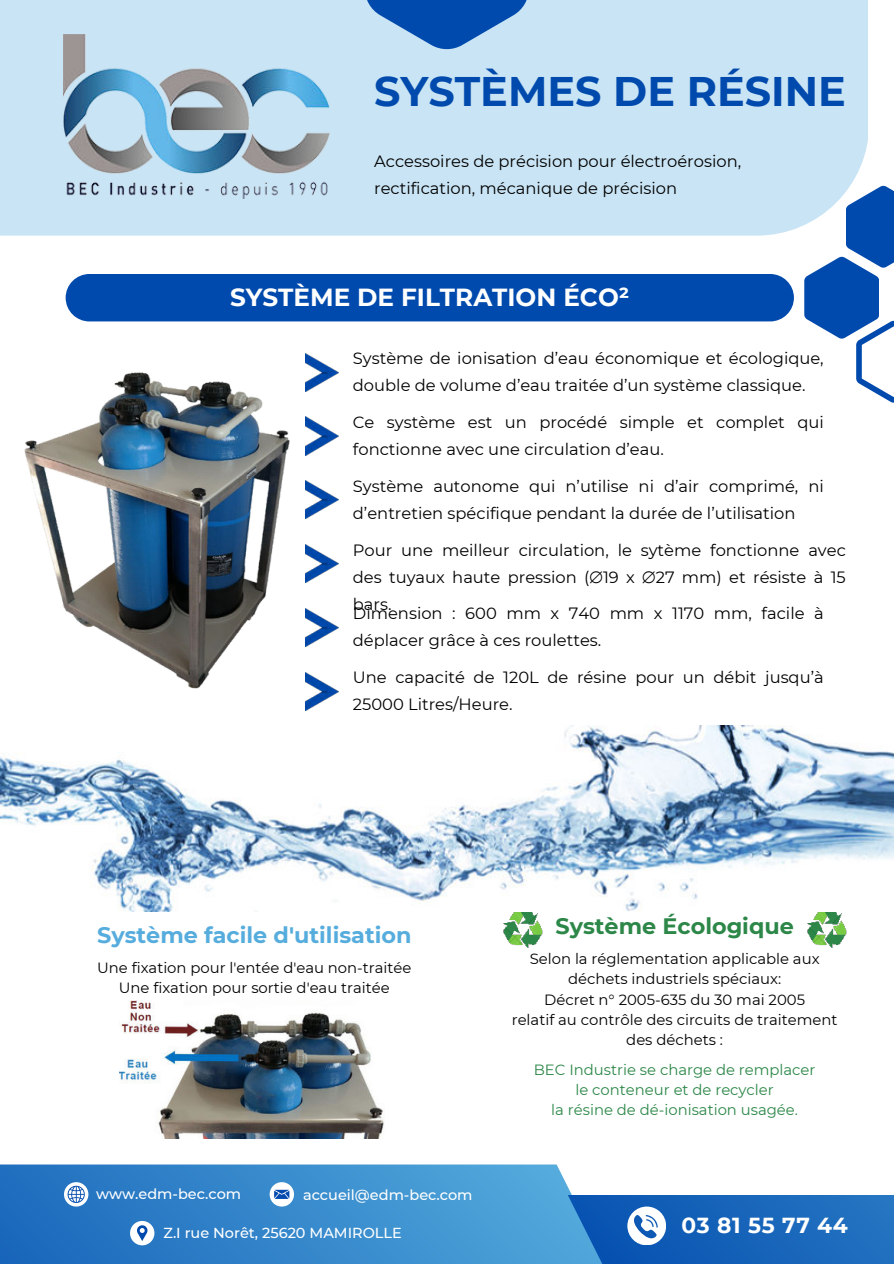
<style>
.page{position:relative;width:894px;height:1264px;background:#fff}
.page>*{position:absolute;margin:0;border:0;box-sizing:border-box;transform-origin:0 0}
.t1{font:700 41.25px "Montserrat";color:#004aad}
.t2{font:700 24.6px "Montserrat";color:#fff}
.t3{font:700 22.35px "Montserrat";color:#56addd}
.t4{font:700 22.35px "Montserrat";color:#2c8748}
.t5{font:700 21.75px "Montserrat";letter-spacing:.03em;color:#fff}
.t6{font:16.35px/27px "Montserrat";color:#000}
.t7{font:14.85px/20.2px "Montserrat";color:#000;text-align:center}
.t8{font:14.85px/20.2px "Montserrat";color:#2c8748;text-align:center}
.t9{font:500 14.55px "Montserrat";color:#fff}
.s1{font-family:"Free Sans"}
</style>
<div class="page">
<div style="left:0;top:0;width:868px;height:236px;background:#c9e4f4"></div>
<svg style="left:367px;top:0;width:160px;height:49px;fill:#004aad"></svg>
<svg style="left:804px;top:256px;width:89px;height:147px"></svg>
<svg style="left:845px;top:186px;width:48px;height:82px;background:#326ebd"></svg>
<div style="left:66px;top:274px;width:727px;height:47px;background:#004aad;border-radius:24px"></div>
<img style="left:64px;top:35px;width:265px;height:163px">
<img style="left:305px;top:353px;width:33px;height:38px">
<img style="left:305px;top:417px;width:33px;height:38px">
<img style="left:305px;top:480px;width:33px;height:39px">
<img style="left:305px;top:544px;width:33px;height:38px">
<img style="left:305px;top:608px;width:33px;height:38px">
<img style="left:305px;top:672px;width:33px;height:38px">
<img style="left:503px;top:912px;width:39px;height:35px">
<img style="left:807px;top:912px;width:39px;height:35px">
<img style="left:24px;top:372px;width:266px;height:317px">
<img style="left:119px;top:1000px;width:266px;height:138px">
<svg style="left:0;top:1164px;width:572px;height:99px;background:#3586ca"></svg>
<svg style="left:64px;top:1182px;width:24px;height:24px"></svg>
<svg style="left:130px;top:1220px;width:24px;height:25px"></svg>
<svg style="left:269px;top:1182px;width:25px;height:24px"></svg>
<svg style="left:441px;top:1195px;width:452px;height:68px;background:#2d7bc4"></svg>
<img style="left:0;top:725px;width:893px;height:186px">
<h1 class="t1" style="left:374px;top:61px;width:473px">SYSTÈMES DE RÉSINE</h1>
<p class="t6" style="left:374px;top:147px;width:368px">Accessoires de précision pour électroérosion, rectification, mécanique de précision</p>
<h2 class="t2" style="left:230px;top:279px;width:401px">SYSTÈME DE FILTRATION ÉCO²</h2>
<p class="t6" style="left:353px;top:344px;width:472px">Système de ionisation d’eau économique et écologique, double de volume d’eau traitée d’un système classique.</p>
<p class="t6" style="left:353px;top:408px;width:472px">Ce système est un procédé simple et complet qui fonctionne avec une circulation d’eau.</p>
<p class="t6" style="left:353px;top:472px;width:472px">Système autonome qui n’utilise ni d’air comprimé, ni d’entretien spécifique pendant la durée de l’utilisation</p>
<p class="t6" style="left:353px;top:535px;width:494px;text-align:justify">Pour une meilleur circulation, le sytème fonctionne avec des tuyaux haute pression (<span class="s1">⌀</span>19 x <span class="s1">⌀</span>27 mm) et résiste à 15 bars.</p>
<p class="t6" style="left:353px;top:599px;width:472px">Dimension : 600 mm x 740 mm x 1170 mm, facile à déplacer grâce à ces roulettes.</p>
<p class="t6" style="left:353px;top:663px;width:472px">Une capacité de 120L de résine pour un débit jusqu’à<br>25000 Litres/Heure.</p>
<h3 class="t3" style="left:97px;top:918px;width:316px">Système facile d'utilisation</h3>
<h3 class="t4" style="left:555px;top:909px;width:240px">Système Écologique</h3>
<p class="t7" style="left:97px;top:956px;width:316px">Une fixation pour l'entée d'eau non-traitée<br>Une fixation pour sortie d'eau traitée</p>
<p class="t7" style="left:511px;top:948px;width:327px">Selon la réglementation applicable aux déchets industriels spéciaux:<br>Décret n° 2005-635 du 30 mai 2005<br>relatif au contrôle des circuits de traitement des déchets :</p>
<p class="t8" style="left:533px;top:1058px;width:283px">BEC Industrie se charge de remplacer le conteneur et de recycler<br>la résine de dé-ionisation usagée.</p>
<p class="t9" style="left:96px;top:1183px;width:146px">www.edm-bec.com</p>
<p class="t9" style="left:163px;top:1223px;width:240px">Z.I rue Norêt, 25620 MAMIROLLE</p>
<p class="t9" style="left:303px;top:1184px;width:171px">accueil@edm-bec.com</p>
<h3 class="t5" style="left:681px;top:1209px;width:168px">03 81 55 77 44</h3>
</div>
